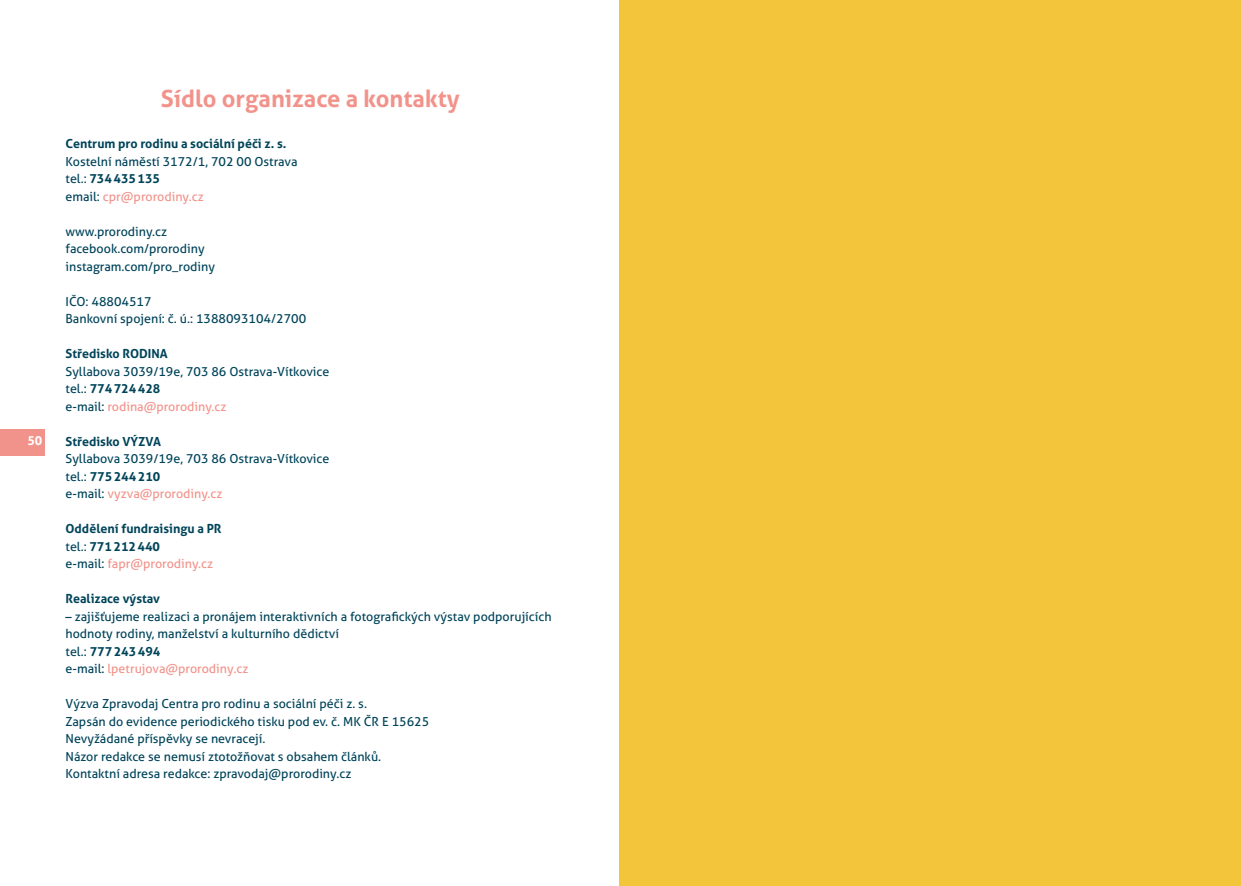
<style>
.page{position:relative;width:1241px;height:886px;background:#fff}
.page>*{position:absolute;margin:0;border:0;box-sizing:border-box;transform-origin:0 0}
.t1{font:700 23.75px "Aller";color:#f2938b}
.t2{font:12.5px/17.5px "Aller";color:#00445a}
.t3{font:700 12.5px/17.5px "Aller";color:#00445a}
.t4{font:700 12.5px "Aller";color:#fff}
.s1{font-weight:700}
.s2{color:#f2938b}
.s3{font-weight:400}
.s4{font-weight:400;color:#f2938b}
</style>
<div class="page">
<div style="left:0;top:430px;width:45px;height:26px;background:#f2938b"></div>
<div style="left:619px;top:0;width:621px;height:886px;background:#f3c53b"></div>
<p class="t4" style="left:27px;top:433px;width:16px">50</p>
<h1 class="t1" style="left:161px;top:83px;width:300px">Sídlo organizace a kontakty</h1>
<p class="t3" style="left:66px;top:135px;width:222px">Centrum pro rodinu a sociální péči z. s.</p>
<p class="t2" style="left:66px;top:152px;width:234px">Kostelní náměstí 3172/1, 702 00 Ostrava tel.: <span class="s1">734435135<br></span>email: <span class="s2">cpr@prorodiny.cz</span></p>
<p class="t2" style="left:66px;top:222px;width:151px">www.prorodiny.cz facebook.com/prorodiny instagram.com/pro_rodiny</p>
<p class="t2" style="left:66px;top:292px;width:242px">IČO: 48804517<br>Bankovní spojení: č. ú.: 1388093104/2700</p>
<p class="t3" style="left:66px;top:345px;width:104px">Středisko RODINA</p>
<p class="t2" style="left:66px;top:362px;width:265px">Syllabova 3039/19e, 703 86 Ostrava‑Vítkovice tel.: <span class="s1">774724428<br></span>e‑mail: <span class="s2">rodina@prorodiny.cz</span></p>
<p class="t3" style="left:66px;top:432px;width:97px">Středisko VÝZVA</p>
<p class="t2" style="left:66px;top:450px;width:265px">Syllabova 3039/19e, 703 86 Ostrava‑Vítkovice tel.: <span class="s1">775244210<br></span>e‑mail: <span class="s2">vyzva@prorodiny.cz</span></p>
<p class="t3" style="left:66px;top:520px;width:157px">Oddělení fundraisingu a PR <span class="s3">tel.:</span> 771212440<br><span class="s3">e‑mail:</span> <span class="s4">fapr@prorodiny.cz</span></p>
<p class="t3" style="left:66px;top:590px;width:96px">Realizace výstav</p>
<p class="t2" style="left:66px;top:607px;width:487px">– zajišťujeme realizaci a pronájem interaktivních a fotografických výstav podporujících hodnoty rodiny, manželství a kulturního dědictví<br>tel.: <span class="s1">777243494<br></span>e‑mail: <span class="s2">lpetrujova@prorodiny.cz</span></p>
<p class="t2" style="left:66px;top:695px;width:365px">Výzva Zpravodaj Centra pro rodinu a sociální péči z. s.<br>Zapsán do evidence periodického tisku pod ev. č. MK ČR E 15625<br>Nevyžádané příspěvky se nevracejí.<br>Názor redakce se nemusí ztotožňovat s obsahem článků.<br>Kontaktní adresa redakce: zpravodaj@prorodiny.cz</p>
</div>
